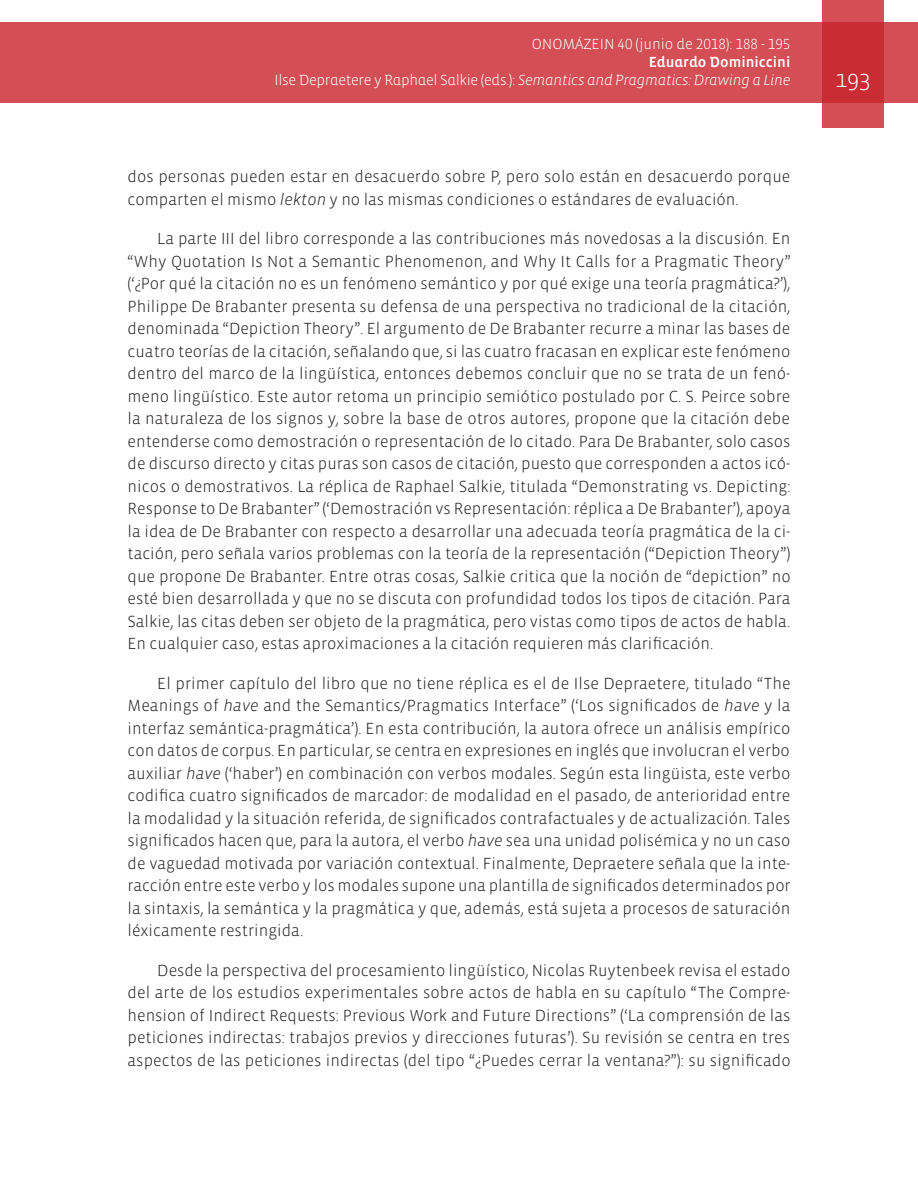
<style>
.page{position:relative;width:918px;height:1188px;background:#fff}
.page>*{position:absolute;margin:0;border:0;box-sizing:border-box;transform-origin:0 0}
.t1{font:300 24px "Vista Sans";color:#fff}
.Textos{font:300 16.5px/22.5px "Vista Sans";color:#231f20;text-align:justify}
.t2{font:300 15px "Vista Sans Alt";letter-spacing:-.02em;color:#fff}
.t3{font:300 15px "Vista Sans Alt";color:#fff}
.t4{font:15px "Vista Sans Alt Med";color:#fff}
.s1{font-family:"Vista Sans Alt Light Ita";font-weight:400}
.s2{font-style:italic}
</style>
<div class="page">
<div style="left:0;top:23px;width:918px;height:80px;background:#d34f55"></div>
<svg style="left:822px;top:0;width:62px;height:128px;background:#cd383f"></svg>
<p class="t3" style="left:532px;top:37px;width:260px">ONOMÁZEIN 40 (junio de 2018): 188 - 195</p>
<p class="t4" style="left:649px;top:55px;width:143px">Eduardo Dominiccini</p>
<p class="t2" style="left:275px;top:73px;width:517px">Ilse Depraetere y Raphael Salkie (eds.): <span class="s1">Semantics and Pragmatics: Drawing a Line</span></p>
<h1 class="t1" style="left:835px;top:66px;width:37px">193</h1>
<p class="Textos" style="left:128px;top:166px;width:664px">dos personas pueden estar en desacuerdo sobre P, pero solo están en desacuerdo porque comparten el mismo <span class="s2">lekton</span> y no las mismas condiciones o estándares de evaluación.</p>
<p class="Textos" style="left:128px;top:228px;width:665px;text-indent:30px">La parte III del libro corresponde a las contribuciones más novedosas a la discusión. En “Why Quotation Is Not a Semantic Phenomenon, and Why It Calls for a Pragmatic Theory” (‘¿Por qué la citación no es un fenómeno semántico y por qué exige una teoría pragmática?’), Philippe De Brabanter presenta su defensa de una perspectiva no tradicional de la citación, denominada “Depiction Theory”. El argumento de De Brabanter recurre a minar las bases de cuatro teorías de la citación, señalando que, si las cuatro fracasan en explicar este fenómeno dentro del marco de la lingüística, entonces debemos concluir que no se trata de un fenó&shy;meno lingüístico. Este autor retoma un principio semiótico postulado por C. S. Peirce sobre la naturaleza de los signos y, sobre la base de otros autores, propone que la citación debe entenderse como demostración o representación de lo citado. Para De Brabanter, solo casos de discurso directo y citas puras son casos de citación, puesto que corresponden a actos icó&shy;nicos o demostrativos. La réplica de Raphael Salkie, titulada “Demonstrating vs. Depicting:<br>Response to De Brabanter” (‘Demostración vs Representación: réplica a De Brabanter’), apoya la idea de De Brabanter con respecto a desarrollar una adecuada teoría pragmática de la ci&shy;tación, pero señala varios problemas con la teoría de la representación (“Depiction Theory”) que propone De Brabanter. Entre otras cosas, Salkie critica que la noción de “depiction” no esté bien desarrollada y que no se discuta con profundidad todos los tipos de citación. Para Salkie, las citas deben ser objeto de la pragmática, pero vistas como tipos de actos de habla.<br>En cualquier caso, estas aproximaciones a la citación requieren más clarificación.</p>
<p class="Textos" style="left:128px;top:672px;width:665px;text-indent:30px">El primer capítulo del libro que no tiene réplica es el de Ilse Depraetere, titulado “The Meanings of <span class="s2">have</span> and the Semantics/Pragmatics Interface” (‘Los significados de <span class="s2">have</span> y la interfaz semántica-pragmática’). En esta contribución, la autora ofrece un análisis empírico con datos de corpus. En particular, se centra en expresiones en inglés que involucran el verbo auxiliar <span class="s2">have</span> (‘haber’) en combinación con verbos modales. Según esta lingüista, este verbo codifica cuatro significados de marcador: de modalidad en el pasado, de anterioridad entre la modalidad y la situación referida, de significados contrafactuales y de actualización. Tales significados hacen que, para la autora, el verbo <span class="s2">have</span> sea una unidad polisémica y no un caso de vaguedad motivada por variación contextual. Finalmente, Depraetere señala que la inte&shy;racción entre este verbo y los modales supone una plantilla de significados determinados por la sintaxis, la semántica y la pragmática y que, además, está sujeta a procesos de saturación léxicamente restringida.</p>
<p class="Textos" style="left:128px;top:959px;width:665px;text-indent:30px">Desde la perspectiva del procesamiento lingüístico, Nicolas Ruytenbeek revisa el estado del arte de los estudios experimentales sobre actos de habla en su capítulo “The Compre&shy;hension of Indirect Requests: Previous Work and Future Directions” (‘La comprensión de las peticiones indirectas: trabajos previos y direcciones futuras’). Su revisión se centra en tres aspectos de las peticiones indirectas (del tipo “¿Puedes cerrar la ventana?”): su significado</p>
</div>
